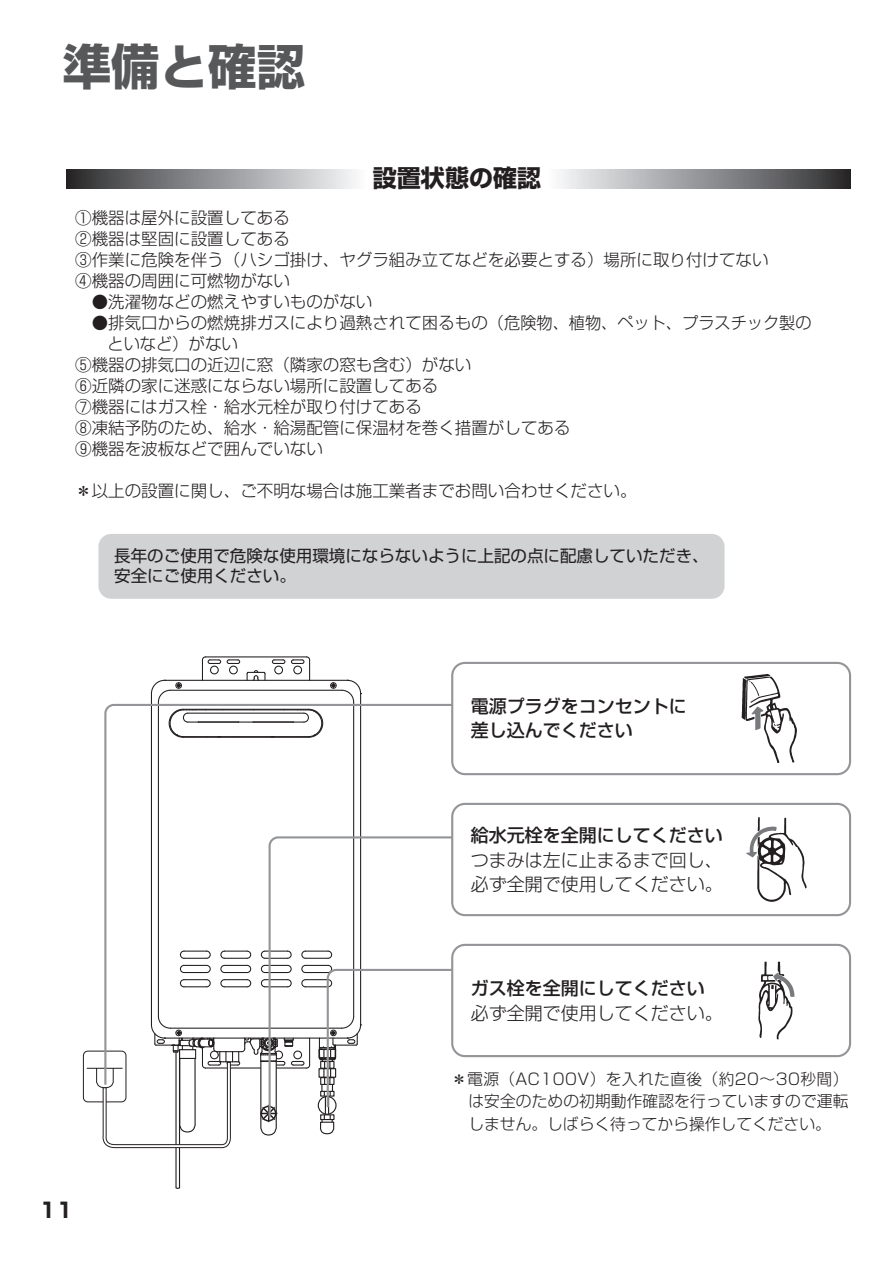
<style>
.page{position:relative;width:895px;height:1263px;background:#fff}
.page>*{position:absolute;margin:0;border:0;box-sizing:border-box;transform-origin:0 0}
.t1{font:700 48.45px "Shin Go";color:#57585a}
.t2{font:700 24px "Shin Go";color:#231f20}
.t3{font:700 20.7px "Shin Go";color:#231f20}
.t4{font:500 18px/24.3px "Shin Go";color:#231f20}
.t5{font:300 18px/24.3px "Shin Go";color:#231f20}
.t6{font:300 16.5px/21px "Shin Go";color:#231f20}
.t7{font:16.5px/20.7px "Shin Go";color:#231f20}
.t8{font:300 15.75px/22.5px "Shin Go";letter-spacing:.005em;color:#231f20;text-align:justify}
</style>
<div class="page">
<hr style="left:165px;top:680px;width:182px;height:1px;background:#231f20">
<hr style="left:170px;top:690px;width:172px;height:1px;background:#231f20">
<svg style="left:331px;top:679px;width:30px;height:24px"></svg>
<div style="left:330px;top:682px;width:7px;height:7px;border:1px solid #231f20;border-radius:50%"></div>
<svg style="left:150px;top:656px;width:174px;height:47px"></svg>
<div style="left:83px;top:1050px;width:43px;height:52px;border:1px solid #231f20;border-radius:4px"></div>
<hr style="left:87px;top:1068px;width:35px;height:1px;background:#231f20">
<div style="left:98px;top:534px;width:626px;height:65px;background:#d1d2d4;border-radius:13px"></div>
<div style="left:451px;top:944px;width:400px;height:113px;border:2px solid #939598;border-radius:13px"></div>
<svg style="left:758px;top:962px;width:36px;height:77px"></svg>
<div style="left:451px;top:662px;width:400px;height:113px;border:2px solid #939598;border-radius:13px"></div>
<svg style="left:741px;top:674px;width:56px;height:89px"></svg>
<div style="left:451px;top:803px;width:400px;height:113px;border:2px solid #939598;border-radius:13px"></div>
<svg style="left:746px;top:817px;width:60px;height:85px"></svg>
<svg style="left:104px;top:703px;width:350px;height:247px"></svg>
<svg style="left:267px;top:835px;width:187px;height:115px"></svg>
<svg style="left:96px;top:950px;width:358px;height:239px"></svg>
<div style="left:546px;top:170px;width:304px;height:18px;background:linear-gradient(to right,#fdfeff,#2e2f31)"></div>
<div style="left:66px;top:170px;width:301px;height:18px;background:linear-gradient(to right,#2c2c2f,#fbfdff)"></div>
<h1 class="t1" style="left:63px;top:34px;width:244px">準備と確認</h1>
<h2 class="t2" style="left:373px;top:162px;width:169px">設置状態の確認</h2>
<p class="t6" style="left:75px;top:207px;width:737px">①機器は屋外に設置してある<br>②機器は堅固に設置してある<br>③作業に危険を伴う（ハシゴ掛け、ヤグラ組み立てなどを必要とする）場所に取り付けてない<br>④機器の周囲に可燃物がない<br>　●洗濯物などの燃えやすいものがない<br>　●排気口からの燃焼排ガスにより過熱されて困るもの（危険物、植物、ペット、プラスチック製の　　といなど）がない<br>⑤機器の排気口の近辺に窓（隣家の窓も含む）がない<br>⑥近隣の家に迷惑にならない場所に設置してある<br>⑦機器にはガス栓・給水元栓が取り付けてある<br>⑧凍結予防のため、給水・給湯配管に保温材を巻く措置がしてある<br>⑨機器を波板などで囲んでいない</p>
<p class="t6" style="left:75px;top:480px;width:563px">＊以上の設置に関し、ご不明な場合は施工業者までお問い合わせください。</p>
<p class="t7" style="left:114px;top:544px;width:595px">長年のご使用で危険な使用環境にならないように上記の点に配慮していただき、安全にご使用ください。</p>
<p class="t4" style="left:470px;top:693px;width:217px">電源プラグをコンセントに差し込んでください</p>
<p class="t4" style="left:470px;top:822px;width:253px">給水元栓を全開にしてください</p>
<p class="t5" style="left:470px;top:847px;width:253px">つまみは左に止まるまで回し、必ず全開で使用してください。</p>
<p class="t4" style="left:470px;top:975px;width:235px">ガス栓を全開にしてください</p>
<p class="t5" style="left:470px;top:1000px;width:253px">必ず全開で使用してください。</p>
<p class="t3" style="left:39px;top:1197px;width:35px">11</p>
<p class="t8" style="left:468px;top:1067px;width:381px;text-indent:-17px">＊電源（AC100V）を入れた直後（約20～30秒間）は安全のための初期動作確認を行っていますので運転しません。しばらく待ってから操作してください。</p>
</div>
